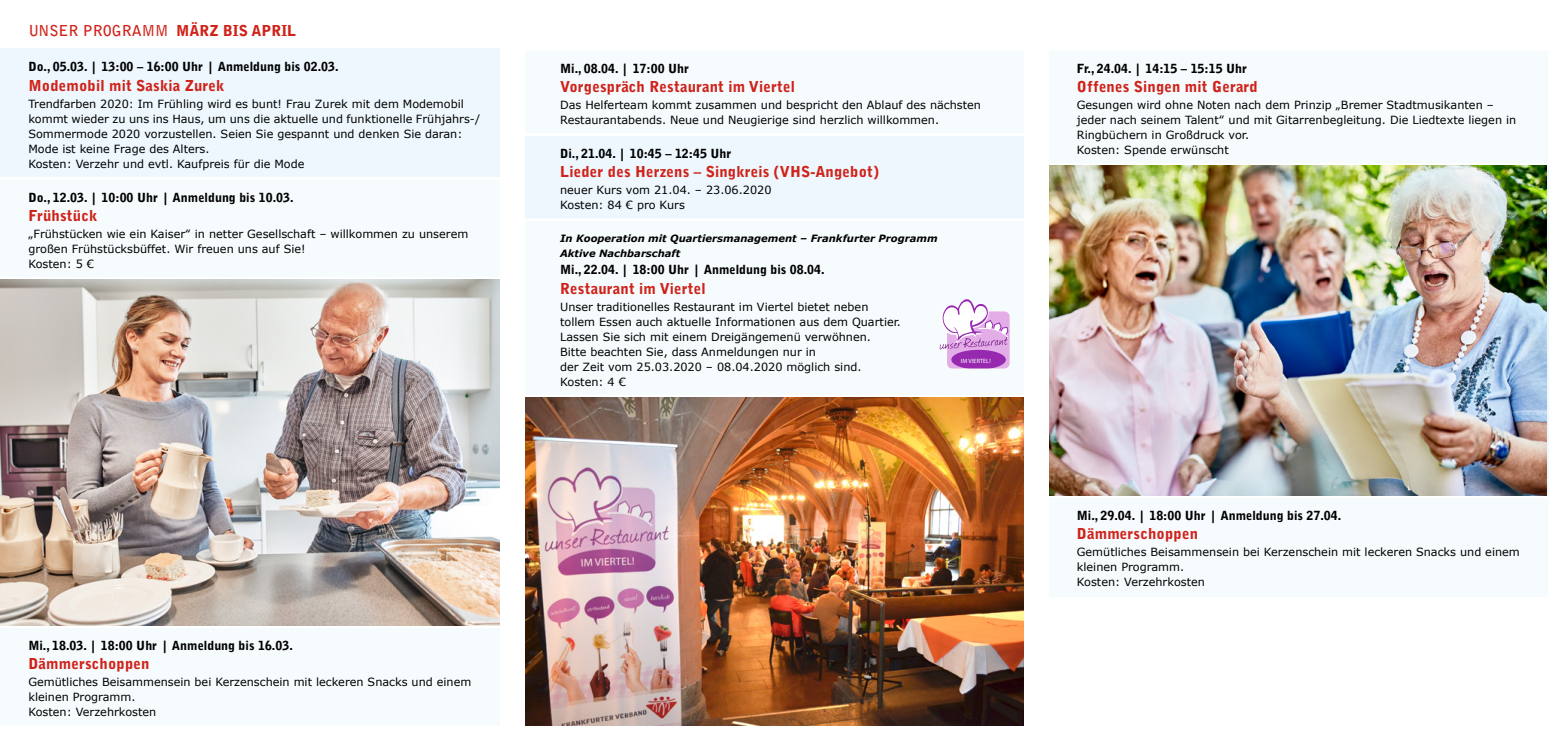
<style>
.page{position:relative;width:1567px;height:745px;background:#fff}
.page>*{position:absolute;margin:0;border:0;box-sizing:border-box;transform-origin:0 0}
.t1{font:900 15px "Bell Gothic Std";letter-spacing:.01em;color:#cf231a}
.t2{font:700 15px "Bell Gothic Std";color:#cf231a}
.t3{font:900 12.5px "Bell Gothic Std";color:#000}
.t4{font:11.25px/15px "Verdana";color:#000}
.t5{font:italic 700 10px/15px "Verdana";color:#000}
.t6{font:6.12px "Myriad Pro";letter-spacing:.01em;color:#fff}
.s1{font-weight:900}
</style>
<div class="page">
<div style="left:0;top:48px;width:500px;height:129px;background:#edf7fd"></div>
<img style="left:0;top:280px;width:500px;height:345px">
<div style="left:525px;top:136px;width:499px;height:82px;background:#edf7fd"></div>
<div style="left:946px;top:310px;width:64px;height:59px;border:1px solid #fff;border-radius:6px"></div>
<svg style="left:939px;top:299px;width:69px;height:70px"></svg>
<img style="left:525px;top:397px;width:499px;height:328px">
<img style="left:1049px;top:166px;width:497px;height:329px">
<h1 class="t2" style="left:28px;top:22px;width:269px">UNSER PROGRAMM <span class="s1">MÄRZ BIS APRIL</span></h1>
<p class="t3" style="left:28px;top:60px;width:312px">Do., 05.03. | 13:00 – 16:00 Uhr | Anmeldung bis 02.03.</p>
<h1 class="t1" style="left:28px;top:76px;width:198px">Modemobil mit Saskia Zurek</h1>
<p class="t4" style="left:28px;top:96px;width:453px">Trendfarben 2020: Im Frü hling wird es bunt! Frau Zurek mit dem Modemobil kommt wieder zu uns ins Haus, um uns die aktuelle und funktionelle Frü hjahrs-/ Sommermode 2020 vorzustellen. Seien Sie gespannt und denken Sie daran:<br>Mode ist keine Frage des Alters.<br>Kosten: Verzehr und evtl. Kaufpreis fü r die Mode</p>
<p class="t3" style="left:28px;top:190px;width:267px">Do., 12.03. | 10:00 Uhr | Anmeldung bis 10.03.</p>
<h1 class="t1" style="left:28px;top:207px;width:70px">Frühstück</h1>
<p class="t4" style="left:28px;top:226px;width:441px">„Frühstücken wie ein Kaiser‟ in netter Gesellschaft – willkommen zu unserem großen Frü hstücksbüffet. Wir freuen uns auf Sie!<br>Kosten: 5 €</p>
<p class="t3" style="left:560px;top:61px;width:130px">Mi., 08.04. | 17:00 Uhr</p>
<h1 class="t1" style="left:560px;top:78px;width:236px">Vorgespräch Restaurant im Viertel</h1>
<p class="t4" style="left:560px;top:97px;width:422px">Das Helferteam kommt zusammen und bespricht den Ablauf des nächsten<br>Restaurantabends. Neue und Neugierige sind herzlich willkommen.</p>
<p class="t3" style="left:560px;top:146px;width:173px">Di., 21.04. | 10:45 – 12:45 Uhr</p>
<h1 class="t1" style="left:560px;top:163px;width:320px">Lieder des Herzens – Singkreis (VHS-Angebot)</h1>
<p class="t4" style="left:560px;top:182px;width:213px">neuer Kurs vom 21.04. – 23.06.2020<br>Kosten: 84 € pro Kurs</p>
<p class="t5" style="left:560px;top:230px;width:379px">In Kooperation mit Quartiersmanagement – Frankfurter Programm<br>Aktive Nachbarschaft</p>
<p class="t3" style="left:560px;top:262px;width:266px">Mi., 22.04. | 18:00 Uhr | Anmeldung bis 08.04.</p>
<h1 class="t1" style="left:560px;top:279px;width:147px">Restaurant im Viertel</h1>
<p class="t4" style="left:560px;top:298px;width:342px">Unser traditionelles Restaurant im Viertel bietet neben tollem Essen auch aktuelle Informationen aus dem Quartier.<br>Lassen Sie sich mit einem Dreigängemenü verwöhnen.<br>Bitte beachten Sie, dass Anmeldungen nur in<br>der Zeit vom 25.03.2020 – 08.04.2020 möglich sind.</p>
<p class="t6" style="left:960px;top:356px;width:31px">IM VIERTEL!</p>
<p class="t4" style="left:560px;top:373px;width:67px">Kosten: 4 €</p>
<p class="t3" style="left:28px;top:638px;width:266px">Mi., 18.03. | 18:00 Uhr | Anmeldung bis 16.03.</p>
<h1 class="t1" style="left:28px;top:655px;width:123px">Dämmerschoppen</h1>
<p class="t4" style="left:28px;top:674px;width:444px">Gemütliches Beisammensein bei Kerzenschein mit leckeren Snacks und einem kleinen Programm.<br>Kosten: Verzehrkosten</p>
<p class="t3" style="left:1076px;top:61px;width:171px">Fr., 24.04. | 14:15 – 15:15 Uhr</p>
<h1 class="t1" style="left:1076px;top:78px;width:183px">Offenes Singen mit Gerard</h1>
<p class="t4" style="left:1076px;top:97px;width:441px">Gesungen wird ohne Noten nach dem Prinzip „Bremer Stadtmusikanten – jeder nach seinem Talent‟ und mit Gitarrenbegleitung. Die Liedtexte liegen in Ringbüchern in Großdruck vor.<br>Kosten: Spende erwü nscht</p>
<p class="t3" style="left:1076px;top:508px;width:266px">Mi., 29.04. | 18:00 Uhr | Anmeldung bis 27.04.</p>
<h1 class="t1" style="left:1076px;top:525px;width:123px">Dämmerschoppen</h1>
<p class="t4" style="left:1076px;top:544px;width:444px">Gemütliches Beisammensein bei Kerzenschein mit leckeren Snacks und einem kleinen Programm.<br>Kosten: Verzehrkosten</p>
</div>
